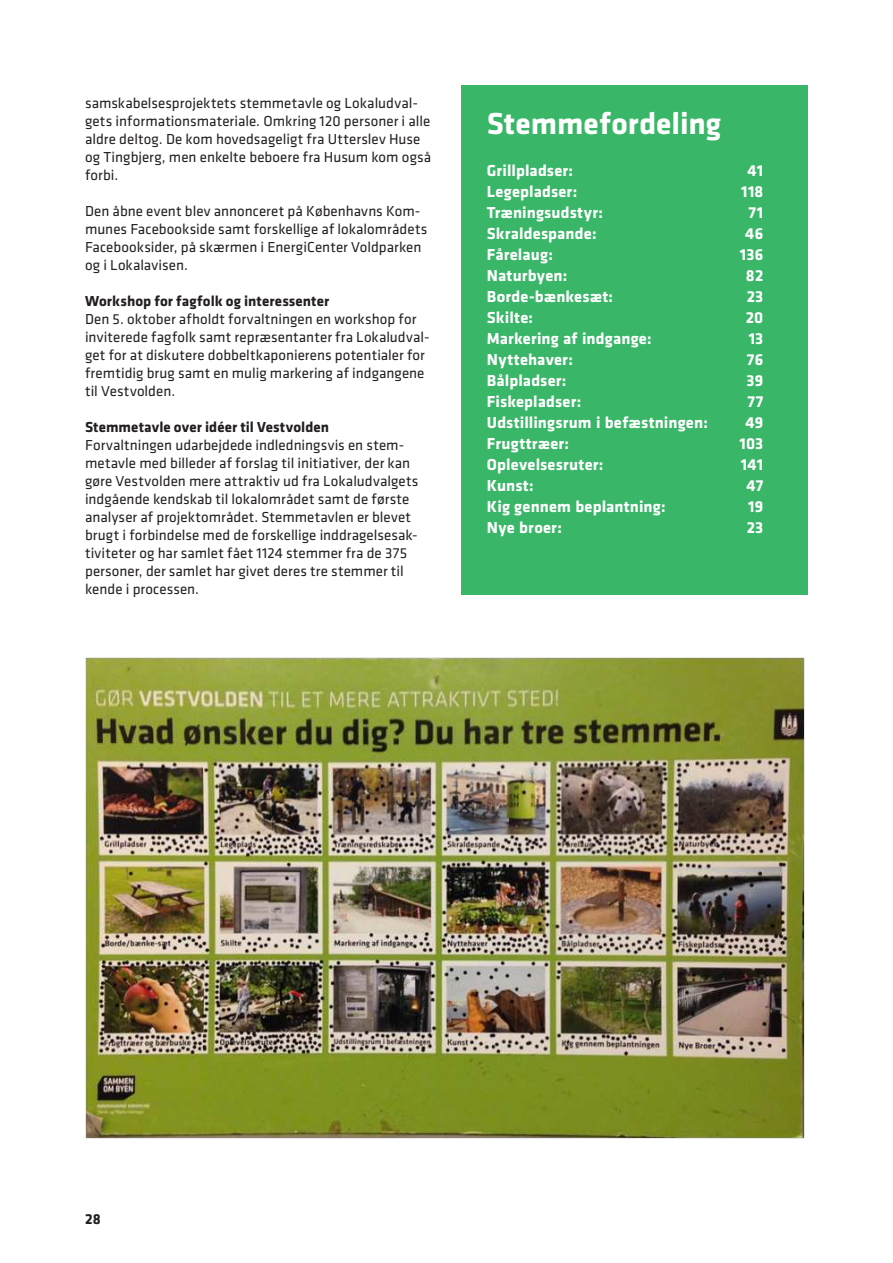
<style>
.page{position:relative;width:893px;height:1263px;background:#fff}
.page>*{position:absolute;margin:0;border:0;box-sizing:border-box;transform-origin:0 0}
.t1{font:700 31.5px "Klavika";color:#fff}
.t2{font:700 16.5px "Klavika";letter-spacing:.01em;color:#fff}
.t3{font:15px/18px "Klavika";letter-spacing:.005em;color:#231f20}
.t4{font:700 15px "Klavika";letter-spacing:.005em;color:#231f20}
</style>
<div class="page">
<img style="left:86px;top:658px;width:718px;height:480px">
<div style="left:461px;top:85px;width:347px;height:509px;background:#39b667"></div>
<p class="t3" style="left:85px;top:94px;width:348px">samskabelsesprojektets stemmetavle og Lokaludval&shy;gets informationsmateriale. Omkring 120 personer i alle aldre deltog. De kom hovedsageligt fra Utterslev Huse og Tingbjerg, men enkelte beboere fra Husum kom også forbi.</p>
<p class="t3" style="left:85px;top:202px;width:344px">Den åbne event blev annonceret på Københavns Kom&shy;munes Facebookside samt forskellige af lokalområdets Facebooksider, på skærmen i EnergiCenter Voldparken og i Lokalavisen.</p>
<p class="t4" style="left:85px;top:293px;width:246px">Workshop for fagfolk og interessenter</p>
<p class="t3" style="left:85px;top:310px;width:346px">Den 5. oktober afholdt forvaltningen en workshop for inviterede fagfolk samt repræsentanter fra Lokaludval&shy;get for at diskutere dobbeltkaponierens potentialer for fremtidig brug samt en mulig markering af indgangene til Vestvolden.</p>
<p class="t4" style="left:85px;top:419px;width:246px">Stemmetavle over idéer til Vestvolden</p>
<p class="t3" style="left:85px;top:436px;width:335px">Forvaltningen udarbejdede indledningsvis en stem&shy;metavle med billeder af forslag til initiativer, der kan gøre Vestvolden mere attraktiv ud fra Lokaludvalgets indgående kendskab til lokalområdet samt de første analyser af projektområdet. Stemmetavlen er blevet brugt i forbindelse med de forskellige inddragelsesak&shy;tiviteter og har samlet fået 1124 stemmer fra de 375 personer, der samlet har givet deres tre stemmer til kende i processen.</p>
<h1 class="t1" style="left:487px;top:107px;width:236px">Stemmefordeling</h1>
<p class="t2" style="left:487px;top:162px;width:88px">Grillpladser:</p>
<p class="t2" style="left:747px;top:162px;width:17px">41</p>
<p class="t2" style="left:487px;top:183px;width:92px">Legepladser:</p>
<p class="t2" style="left:741px;top:183px;width:24px">118</p>
<p class="t2" style="left:487px;top:204px;width:118px">Træningsudstyr:</p>
<p class="t2" style="left:748px;top:204px;width:16px">71</p>
<p class="t2" style="left:487px;top:225px;width:111px">Skraldespande:</p>
<p class="t2" style="left:745px;top:225px;width:20px">46</p>
<p class="t2" style="left:487px;top:246px;width:67px">Fårelaug:</p>
<p class="t2" style="left:740px;top:246px;width:25px">136</p>
<p class="t2" style="left:487px;top:267px;width:82px">Naturbyen:</p>
<p class="t2" style="left:746px;top:267px;width:19px">82</p>
<p class="t2" style="left:487px;top:288px;width:128px">Borde-bænkesæt:</p>
<p class="t2" style="left:747px;top:288px;width:18px">23</p>
<p class="t2" style="left:487px;top:309px;width:48px">Skilte:</p>
<p class="t2" style="left:746px;top:309px;width:19px">20</p>
<p class="t2" style="left:487px;top:330px;width:166px">Markering af indgange:</p>
<p class="t2" style="left:749px;top:330px;width:16px">13</p>
<p class="t2" style="left:487px;top:351px;width:87px">Nyttehaver:</p>
<p class="t2" style="left:747px;top:351px;width:18px">76</p>
<p class="t2" style="left:487px;top:372px;width:81px">Bålpladser:</p>
<p class="t2" style="left:747px;top:372px;width:18px">39</p>
<p class="t2" style="left:487px;top:393px;width:96px">Fiskepladser:</p>
<p class="t2" style="left:747px;top:393px;width:17px">77</p>
<p class="t2" style="left:487px;top:414px;width:222px">Udstillingsrum i befæstningen:</p>
<p class="t2" style="left:745px;top:414px;width:19px">49</p>
<p class="t2" style="left:487px;top:435px;width:84px">Frugttræer:</p>
<p class="t2" style="left:739px;top:435px;width:25px">103</p>
<p class="t2" style="left:487px;top:456px;width:118px">Oplevelsesruter:</p>
<p class="t2" style="left:741px;top:456px;width:24px">141</p>
<p class="t2" style="left:487px;top:477px;width:48px">Kunst:</p>
<p class="t2" style="left:746px;top:477px;width:18px">47</p>
<p class="t2" style="left:487px;top:498px;width:180px">Kig gennem beplantning:</p>
<p class="t2" style="left:748px;top:498px;width:17px">19</p>
<p class="t2" style="left:487px;top:519px;width:76px">Nye broer:</p>
<p class="t2" style="left:747px;top:519px;width:18px">23</p>
<p class="t4" style="left:85px;top:1211px;width:17px">28</p>
</div>
